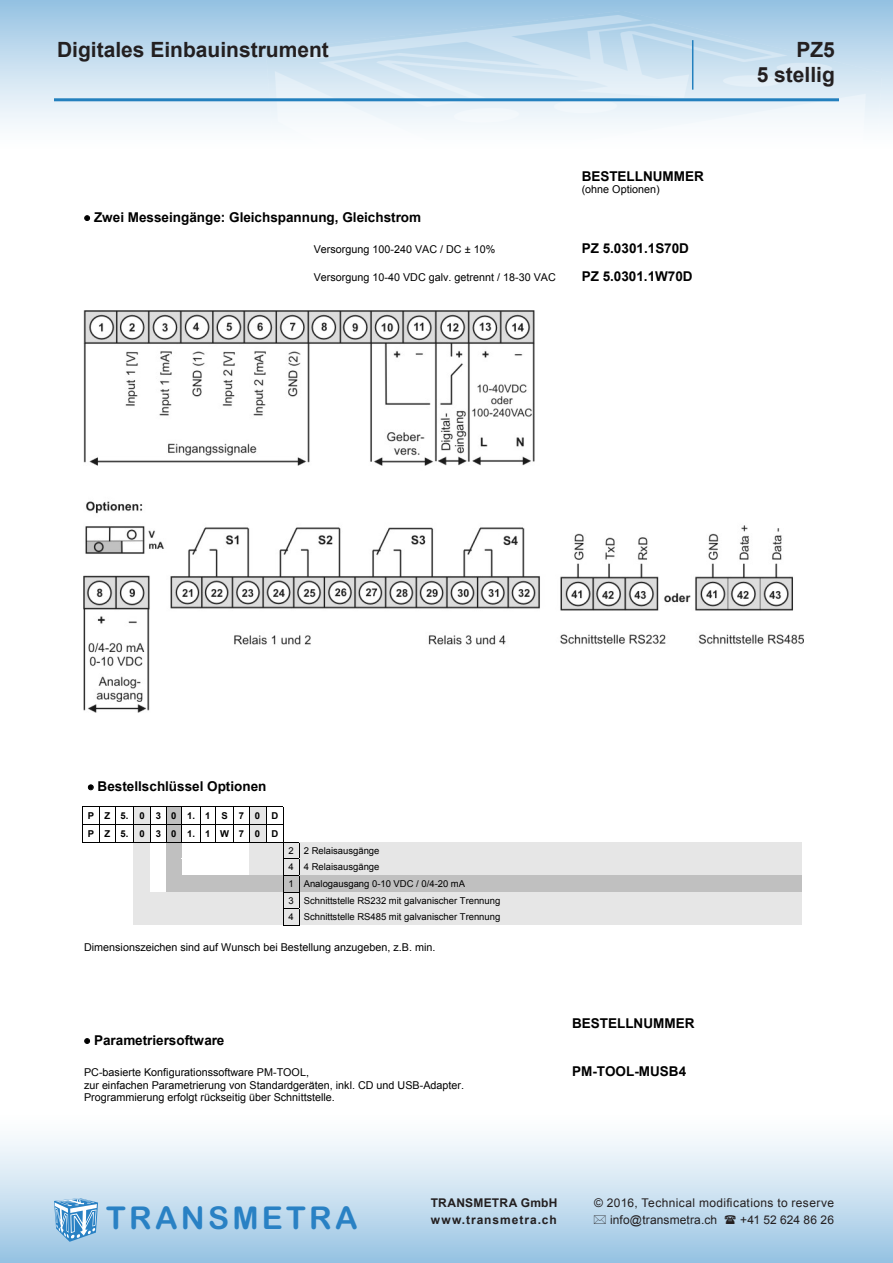
<style>
.page{position:relative;width:893px;height:1263px;background:#fff}
.page>*{position:absolute;margin:0;border:0;box-sizing:border-box;transform-origin:0 0}
.t1{font:31.5px "Arial Rounded MT Bold";letter-spacing:.105em;color:#2981c4}
.t2{font:700 21px "Arial";color:#231f20}
.t3{font:700 13.5px "Arial";color:#000}
.t4{font:12px "Arial";letter-spacing:.025em;color:#231f20}
.t5{font:700 12px "Arial";letter-spacing:.065em;color:#231f20}
.t6{font:700 12px "Arial";letter-spacing:.02em;color:#231f20}
.t7{font:12px "Arial";letter-spacing:.005em;color:#231f20}
.t8{font:10.8px/12.5px "Arial";color:#000}
.t9{font:9.45px/16.6px "Arial";color:#000}
.t10{font:700 9.45px/17.7px "Arial";letter-spacing:1.12em;color:#000}
</style>
<div class="page">
<div style="left:0;top:0;width:893px;height:170px;background:linear-gradient(to bottom,#9cc6e4,#fff)"></div>
<img style="left:267px;top:11px;width:615px;height:159px">
<div style="left:0;top:1093px;width:893px;height:170px;background:linear-gradient(to bottom,#fff,#9dc6e4)"></div>
<svg style="left:54px;top:1198px;width:44px;height:44px;background:#85b7dd"></svg>
<hr style="left:54px;top:98px;width:785px;height:3px;background:#2380be">
<hr style="left:692px;top:40px;width:1px;height:50px;background:#2380be">
<img style="left:84px;top:310px;width:720px;height:402px">
<svg style="left:84px;top:215px;width:6px;height:6px"></svg>
<svg style="left:88px;top:785px;width:5px;height:5px"></svg>
<div style="left:134px;top:807px;width:16px;height:17px;background:#e6e6e6"></div>
<div style="left:166px;top:807px;width:15px;height:17px;background:#c0c0c0"></div>
<div style="left:249px;top:807px;width:17px;height:17px;background:#e6e6e6"></div>
<hr style="left:83px;top:806px;width:201px;height:1px;background:#000">
<div style="left:134px;top:825px;width:16px;height:17px;background:#e6e6e6"></div>
<div style="left:166px;top:825px;width:15px;height:17px;background:#c0c0c0"></div>
<div style="left:249px;top:825px;width:17px;height:17px;background:#e6e6e6"></div>
<hr style="left:83px;top:824px;width:201px;height:1px;background:#000">
<svg style="left:99px;top:807px;width:1px;height:35px"></svg>
<svg style="left:115px;top:807px;width:1px;height:35px"></svg>
<svg style="left:133px;top:807px;width:1px;height:35px"></svg>
<svg style="left:150px;top:807px;width:1px;height:35px"></svg>
<svg style="left:166px;top:807px;width:1px;height:35px"></svg>
<svg style="left:181px;top:807px;width:1px;height:35px"></svg>
<svg style="left:200px;top:807px;width:1px;height:35px"></svg>
<svg style="left:215px;top:807px;width:1px;height:35px"></svg>
<svg style="left:249px;top:807px;width:1px;height:35px"></svg>
<svg style="left:266px;top:807px;width:1px;height:35px"></svg>
<div style="left:134px;top:843px;width:17px;height:15px;background:#e6e6e6"></div>
<div style="left:166px;top:843px;width:16px;height:15px;background:#c0c0c0"></div>
<div style="left:249px;top:843px;width:17px;height:15px;background:#e6e6e6"></div>
<div style="left:266px;top:843px;width:17px;height:15px;background:#e6e6e6"></div>
<div style="left:299px;top:843px;width:288px;height:15px;background:#e6e6e6"></div>
<div style="left:587px;top:843px;width:215px;height:15px;background:#e6e6e6"></div>
<hr style="left:83px;top:842px;width:216px;height:1px;background:#000">
<hr style="left:299px;top:842px;width:288px;height:1px;background:#e6e6e6">
<hr style="left:587px;top:842px;width:215px;height:1px;background:#e6e6e6">
<div style="left:134px;top:859px;width:17px;height:16px;background:#e6e6e6"></div>
<div style="left:166px;top:859px;width:16px;height:16px;background:#c0c0c0"></div>
<div style="left:249px;top:859px;width:17px;height:16px;background:#e6e6e6"></div>
<div style="left:266px;top:859px;width:17px;height:16px;background:#e6e6e6"></div>
<div style="left:299px;top:859px;width:288px;height:16px;background:#e6e6e6"></div>
<div style="left:587px;top:859px;width:215px;height:16px;background:#e6e6e6"></div>
<svg style="left:134px;top:858px;width:47px;height:1px"></svg>
<hr style="left:249px;top:858px;width:34px;height:1px;background:#e6e6e6">
<hr style="left:299px;top:858px;width:288px;height:1px;background:#e6e6e6">
<hr style="left:587px;top:858px;width:215px;height:1px;background:#e6e6e6">
<div style="left:134px;top:876px;width:17px;height:16px;background:#e6e6e6"></div>
<div style="left:166px;top:876px;width:16px;height:16px;background:#c0c0c0"></div>
<div style="left:182px;top:876px;width:18px;height:16px;background:#c0c0c0"></div>
<div style="left:200px;top:876px;width:15px;height:16px;background:#c0c0c0"></div>
<div style="left:215px;top:876px;width:19px;height:16px;background:#c0c0c0"></div>
<div style="left:234px;top:876px;width:15px;height:16px;background:#c0c0c0"></div>
<div style="left:249px;top:876px;width:17px;height:16px;background:#c0c0c0"></div>
<div style="left:266px;top:876px;width:17px;height:16px;background:#c0c0c0"></div>
<div style="left:299px;top:876px;width:288px;height:16px;background:#c0c0c0"></div>
<div style="left:587px;top:876px;width:215px;height:16px;background:#c0c0c0"></div>
<svg style="left:134px;top:875px;width:16px;height:1px"></svg>
<hr style="left:166px;top:875px;width:117px;height:1px;background:#c0c0c0">
<hr style="left:299px;top:875px;width:288px;height:1px;background:#c0c0c0">
<hr style="left:587px;top:875px;width:215px;height:1px;background:#c0c0c0">
<div style="left:134px;top:892px;width:17px;height:16px;background:#e6e6e6"></div>
<div style="left:151px;top:892px;width:15px;height:16px;background:#e6e6e6"></div>
<div style="left:166px;top:892px;width:16px;height:16px;background:#e6e6e6"></div>
<div style="left:182px;top:892px;width:18px;height:16px;background:#e6e6e6"></div>
<div style="left:200px;top:892px;width:15px;height:16px;background:#e6e6e6"></div>
<div style="left:215px;top:892px;width:19px;height:16px;background:#e6e6e6"></div>
<div style="left:234px;top:892px;width:15px;height:16px;background:#e6e6e6"></div>
<div style="left:249px;top:892px;width:17px;height:16px;background:#e6e6e6"></div>
<div style="left:266px;top:892px;width:17px;height:16px;background:#e6e6e6"></div>
<div style="left:299px;top:892px;width:288px;height:16px;background:#e6e6e6"></div>
<div style="left:587px;top:892px;width:215px;height:16px;background:#e6e6e6"></div>
<div style="left:134px;top:909px;width:17px;height:16px;background:#e6e6e6"></div>
<div style="left:151px;top:909px;width:15px;height:16px;background:#e6e6e6"></div>
<div style="left:166px;top:909px;width:16px;height:16px;background:#e6e6e6"></div>
<div style="left:182px;top:909px;width:18px;height:16px;background:#e6e6e6"></div>
<div style="left:200px;top:909px;width:15px;height:16px;background:#e6e6e6"></div>
<div style="left:215px;top:909px;width:19px;height:16px;background:#e6e6e6"></div>
<div style="left:234px;top:909px;width:15px;height:16px;background:#e6e6e6"></div>
<div style="left:249px;top:909px;width:17px;height:16px;background:#e6e6e6"></div>
<div style="left:266px;top:909px;width:17px;height:16px;background:#e6e6e6"></div>
<div style="left:299px;top:909px;width:288px;height:16px;background:#e6e6e6"></div>
<div style="left:587px;top:909px;width:215px;height:16px;background:#e6e6e6"></div>
<hr style="left:134px;top:908px;width:149px;height:1px;background:#e6e6e6">
<hr style="left:299px;top:908px;width:288px;height:1px;background:#e6e6e6">
<hr style="left:587px;top:908px;width:215px;height:1px;background:#e6e6e6">
<svg style="left:283px;top:806px;width:17px;height:120px"></svg>
<svg style="left:84px;top:1038px;width:6px;height:6px"></svg>
<svg style="left:594px;top:1215px;width:12px;height:9px"></svg>
<svg style="left:725px;top:1215px;width:11px;height:9px"></svg>
<p class="t2" style="left:57px;top:35px;width:273px">Digitales Einbauinstrument</p>
<p class="t2" style="left:796px;top:35px;width:40px">PZ5</p>
<p class="t2" style="left:757px;top:60px;width:80px">5 stellig</p>
<p class="t3" style="left:582px;top:167px;width:124px">BESTELLNUMMER</p>
<p class="t3" style="left:84px;top:208px;width:339px">• Zwei Messeingänge: Gleichspannung, Gleichstrom</p>
<p class="t8" style="left:582px;top:184px;width:80px">(ohne Optionen)</p>
<p class="t8" style="left:314px;top:243px;width:183px">Versorgung 100-240 VAC / DC ± 10%</p>
<p class="t3" style="left:582px;top:239px;width:109px">PZ 5.0301.1S70D</p>
<p class="t8" style="left:314px;top:271px;width:244px">Versorgung 10-40 VDC galv. getrennt / 18-30 VAC</p>
<p class="t3" style="left:582px;top:267px;width:112px">PZ 5.0301.1W70D</p>
<p class="t3" style="left:88px;top:777px;width:180px">• Bestellschlüssel Optionen</p>
<p class="t10" style="left:88px;top:807px;width:192px">PZ5.0301.1S70D<br>PZ5.0301.1W70D</p>
<p class="t9" style="left:289px;top:842px;width:213px">2 2 Relaisausgänge<br>4 4 Relaisausgänge<br>1 Analogausgang 0-10 VDC / 0/4-20 mA<br>3 Schnittstelle RS232 mit galvanischer Trennung 4 Schnittstelle RS485 mit galvanischer Trennung</p>
<p class="t8" style="left:84px;top:941px;width:353px">Dimensionszeichen sind auf Wunsch bei Bestellung anzugeben, z.B. min.</p>
<p class="t3" style="left:572px;top:1014px;width:124px">BESTELLNUMMER</p>
<p class="t3" style="left:84px;top:1031px;width:142px">• Parametriersoftware</p>
<p class="t8" style="left:84px;top:1079px;width:382px">zur einfachen Parametrierung von Standardgeräten, inkl. CD und USB-Adapter.<br>Programmierung erfolgt rückseitig über Schnittstelle.</p>
<p class="t8" style="left:84px;top:1066px;width:226px">PC-basierte Konfigurationssoftware PM-TOOL,</p>
<p class="t3" style="left:572px;top:1062px;width:116px">PM-TOOL-MUSB4</p>
<p class="t1" style="left:106px;top:1199px;width:253px">TRANSMETRA</p>
<p class="t6" style="left:431px;top:1195px;width:128px">TRANSMETRA GmbH</p>
<p class="t4" style="left:594px;top:1195px;width:241px">© 2016, Technical modifications to reserve</p>
<p class="t5" style="left:431px;top:1212px;width:127px">www.transmetra.ch</p>
<p class="t4" style="left:610px;top:1212px;width:109px">info@transmetra.ch</p>
<p class="t7" style="left:740px;top:1212px;width:95px">+41 52 624 86 26</p>
</div>
